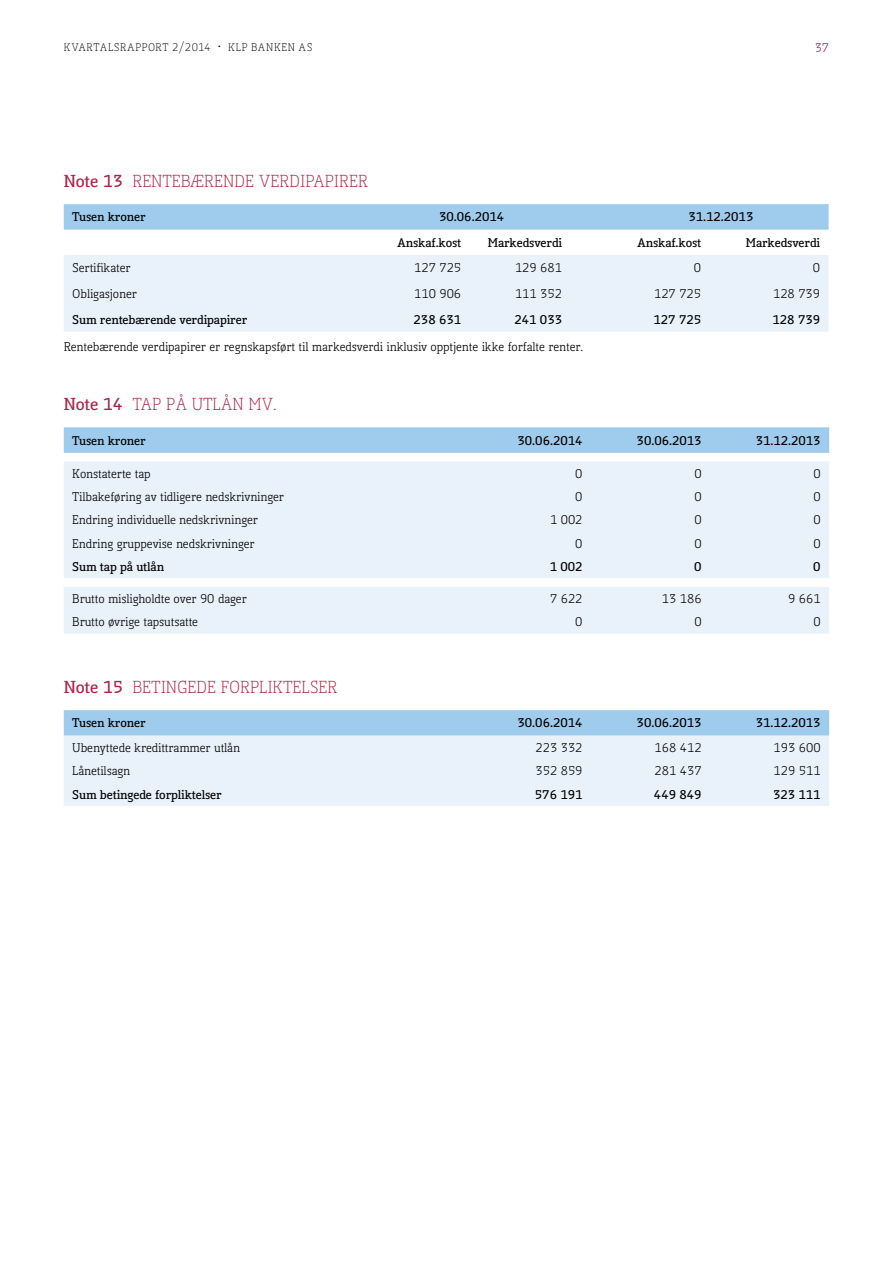
<style>
.page{position:relative;width:893px;height:1263px;background:#fff}
.page>*{position:absolute;margin:0;border:0;box-sizing:border-box;transform-origin:0 0}
.t1{font:300 16.5px "Kofi Pure Serif";color:#a92647}
.t2{font:12px "Kofi Pure Serif";color:#000}
.t3{font:700 12px "Kofi Pure Serif";color:#000}
.t4{font:12px "Kofi Pure Serif";color:#a7214d}
.t5{font:300 10.5px "Kofi Pure Serif";letter-spacing:.065em;color:#000}
.s1{font-weight:700}
</style>
<div class="page">
<svg style="left:64px;top:427px;width:765px;height:26px"></svg>
<div style="left:64px;top:461px;width:765px;height:173px;background:#e9f1fa"></div>
<svg style="left:64px;top:578px;width:765px;height:9px"></svg>
<svg style="left:64px;top:204px;width:765px;height:26px"></svg>
<div style="left:64px;top:255px;width:765px;height:77px;background:#e9f1fa"></div>
<svg style="left:64px;top:710px;width:765px;height:26px"></svg>
<div style="left:64px;top:736px;width:765px;height:70px;background:#e9f1fa"></div>
<p class="t5" style="left:64px;top:40px;width:250px">KVARTALSRAPPORT 2/2014 • KLP BANKEN AS</p>
<p class="t4" style="left:815px;top:40px;width:16px">37</p>
<h1 class="t1" style="left:64px;top:171px;width:306px"><span class="s1">Note 13</span> RENTEBÆRENDE VERDIPAPIRER</h1>
<p class="t3" style="left:72px;top:209px;width:75px">Tusen kroner</p>
<p class="t3" style="left:439px;top:209px;width:67px">30.06.2014</p>
<p class="t3" style="left:688px;top:209px;width:67px">31.12.2013</p>
<p class="t3" style="left:397px;top:234px;width:66px">Anskaf.kost</p>
<p class="t3" style="left:488px;top:234px;width:76px">Markedsverdi</p>
<p class="t3" style="left:637px;top:234px;width:66px">Anskaf.kost</p>
<p class="t3" style="left:746px;top:234px;width:76px">Markedsverdi</p>
<p class="t2" style="left:72px;top:260px;width:60px">Sertifikater</p>
<p class="t2" style="left:414px;top:260px;width:49px">127 725</p>
<p class="t2" style="left:515px;top:260px;width:49px">129 681</p>
<p class="t2" style="left:694px;top:260px;width:9px">0</p>
<p class="t2" style="left:813px;top:260px;width:9px">0</p>
<p class="t2" style="left:72px;top:286px;width:66px">Obligasjoner</p>
<p class="t2" style="left:414px;top:286px;width:49px">110 906</p>
<p class="t2" style="left:515px;top:286px;width:49px">111 352</p>
<p class="t2" style="left:654px;top:286px;width:49px">127 725</p>
<p class="t2" style="left:773px;top:286px;width:49px">128 739</p>
<p class="t3" style="left:72px;top:311px;width:176px">Sum rentebærende verdipapirer</p>
<p class="t3" style="left:414px;top:311px;width:49px">238 631</p>
<p class="t3" style="left:514px;top:311px;width:49px">241 033</p>
<p class="t3" style="left:653px;top:311px;width:49px">127 725</p>
<p class="t3" style="left:772px;top:311px;width:49px">128 739</p>
<p class="t2" style="left:64px;top:339px;width:521px">Rentebærende verdipapirer er regnskapsført til markedsverdi inklusiv opptjente ikke forfalte renter.</p>
<h1 class="t1" style="left:64px;top:394px;width:215px"><span class="s1">Note 14</span> TAP PÅ UTLÅN MV.</h1>
<p class="t3" style="left:72px;top:432px;width:75px">Tusen kroner</p>
<p class="t3" style="left:518px;top:432px;width:67px">30.06.2014</p>
<p class="t3" style="left:637px;top:432px;width:67px">30.06.2013</p>
<p class="t3" style="left:756px;top:432px;width:67px">31.12.2013</p>
<p class="t2" style="left:72px;top:466px;width:80px">Konstaterte tap</p>
<p class="t2" style="left:575px;top:466px;width:9px">0</p>
<p class="t2" style="left:694px;top:466px;width:9px">0</p>
<p class="t2" style="left:813px;top:466px;width:9px">0</p>
<p class="t2" style="left:72px;top:489px;width:213px">Tilbakeføring av tidligere nedskrivninger</p>
<p class="t2" style="left:575px;top:489px;width:9px">0</p>
<p class="t2" style="left:694px;top:489px;width:9px">0</p>
<p class="t2" style="left:813px;top:489px;width:9px">0</p>
<p class="t2" style="left:72px;top:512px;width:187px">Endring individuelle nedskrivninger</p>
<p class="t2" style="left:550px;top:512px;width:34px">1 002</p>
<p class="t2" style="left:694px;top:512px;width:9px">0</p>
<p class="t2" style="left:813px;top:512px;width:9px">0</p>
<p class="t2" style="left:72px;top:536px;width:184px">Endring gruppevise nedskrivninger</p>
<p class="t2" style="left:575px;top:536px;width:9px">0</p>
<p class="t2" style="left:694px;top:536px;width:9px">0</p>
<p class="t2" style="left:813px;top:536px;width:9px">0</p>
<p class="t3" style="left:72px;top:558px;width:93px">Sum tap på utlån</p>
<p class="t3" style="left:550px;top:558px;width:34px">1 002</p>
<p class="t3" style="left:694px;top:558px;width:9px">0</p>
<p class="t3" style="left:813px;top:558px;width:9px">0</p>
<p class="t2" style="left:72px;top:591px;width:176px">Brutto misligholdte over 90 dager</p>
<p class="t2" style="left:550px;top:591px;width:34px">7 622</p>
<p class="t2" style="left:662px;top:591px;width:41px">13 186</p>
<p class="t2" style="left:788px;top:591px;width:34px">9 661</p>
<p class="t2" style="left:72px;top:614px;width:127px">Brutto øvrige tapsutsatte</p>
<p class="t2" style="left:575px;top:614px;width:9px">0</p>
<p class="t2" style="left:694px;top:614px;width:9px">0</p>
<p class="t2" style="left:813px;top:614px;width:9px">0</p>
<h1 class="t1" style="left:64px;top:677px;width:275px"><span class="s1">Note 15</span> BETINGEDE FORPLIKTELSER</h1>
<p class="t3" style="left:72px;top:715px;width:75px">Tusen kroner</p>
<p class="t3" style="left:518px;top:715px;width:67px">30.06.2014</p>
<p class="t3" style="left:637px;top:715px;width:67px">30.06.2013</p>
<p class="t3" style="left:756px;top:715px;width:67px">31.12.2013</p>
<p class="t2" style="left:72px;top:740px;width:169px">Ubenyttede kredittrammer utlån</p>
<p class="t2" style="left:535px;top:740px;width:49px">223 332</p>
<p class="t2" style="left:655px;top:740px;width:49px">168 412</p>
<p class="t2" style="left:774px;top:740px;width:49px">193 600</p>
<p class="t2" style="left:72px;top:763px;width:59px">Lånetilsagn</p>
<p class="t2" style="left:535px;top:763px;width:49px">352 859</p>
<p class="t2" style="left:655px;top:763px;width:49px">281 437</p>
<p class="t2" style="left:774px;top:763px;width:49px">129 511</p>
<p class="t3" style="left:72px;top:786px;width:151px">Sum betingede forpliktelser</p>
<p class="t3" style="left:535px;top:786px;width:49px">576 191</p>
<p class="t3" style="left:654px;top:786px;width:49px">449 849</p>
<p class="t3" style="left:773px;top:786px;width:49px">323 111</p>
</div>
